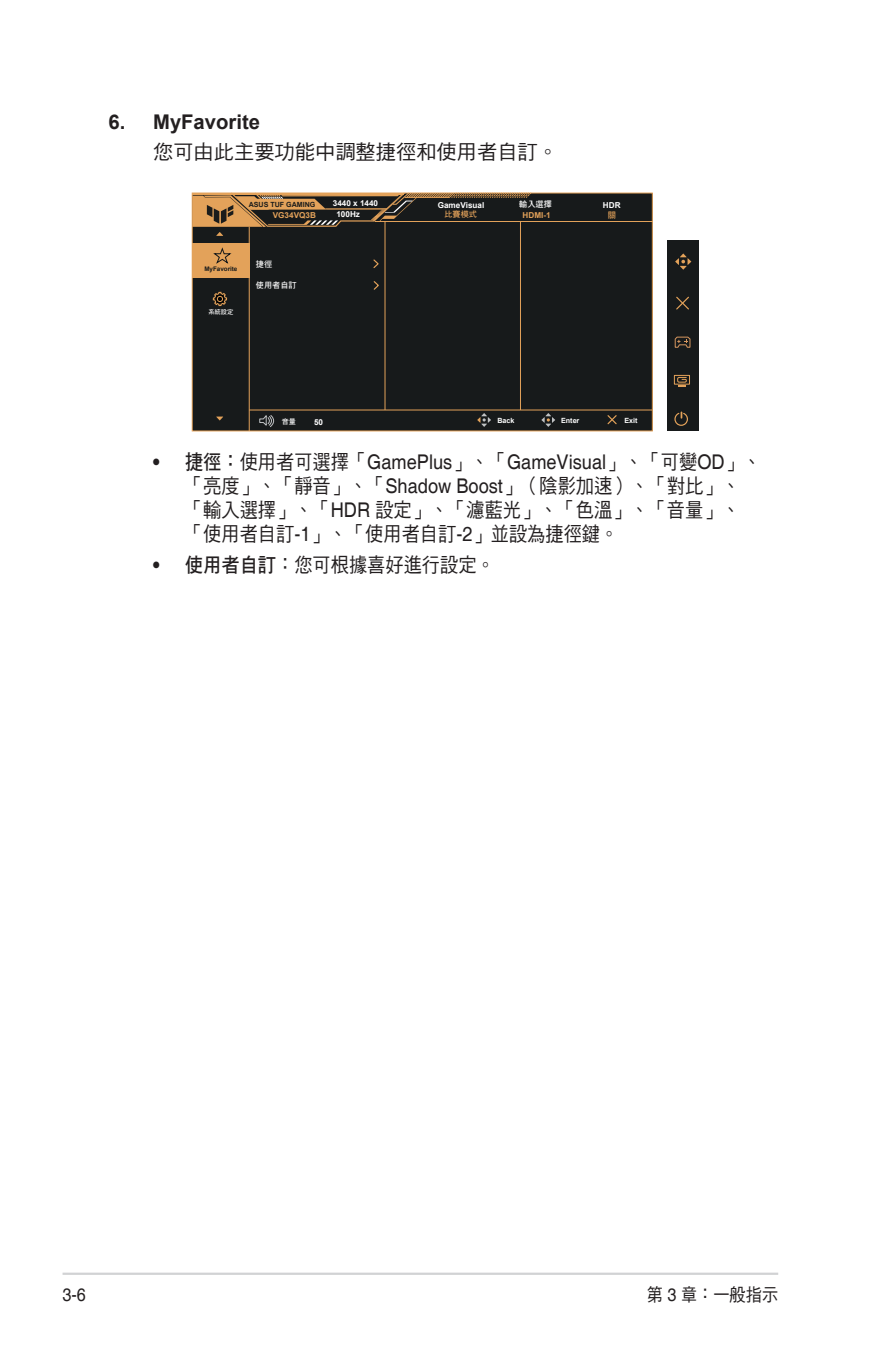
<style>
.page{position:relative;width:893px;height:1346px;background:#fff}
.page>*{position:absolute;margin:0;border:0;box-sizing:border-box;transform-origin:0 0}
.Body_Text_Indent{font:20.25px/24.3px "DF Hei Std W5";color:#231f20;scale:.9 1}
.Body_Text_Indent-2{font:20.25px "DF Hei Std W5";color:#231f20}
.OSD_Item{font:700 20.25px "Arial";color:#231f20}
.t1{font:18px "DF Hei Std W5";color:#231f20;scale:.9 1}
.t2{font:18px "Helvetica";color:#231f20;scale:.9 1}
.t3{font:700 8.1px "Arial";color:#fff}
.t4{font:700 8.1px "Arial";color:#e3a25a}
.t5{font:8.1px "DF Hei Std W7";color:#fff}
.t6{font:8.1px "DF Hei Std W7";color:#e3a25a}
.t7{font:700 7.2px "Arial";color:#fff}
.t8{font:7.2px "DF Hei Std W7";color:#fff}
.t9{font:700 6.98px "Arial";color:#1b1c1b}
.t10{font:700 6.3px "Arial";color:#171a1b}
.t11{font:6.3px "DF Hei Std W7";color:#fff}
.s1{font-family:"Helvetica";font-weight:700}
.s2{font-family:"DF Hei Std W7"}
.s3{font-family:"Helvetica"}
</style>
<div class="page">
<hr style="left:63px;top:1272px;width:715px;height:3px;background:#d1d2d4">
<div style="left:192px;top:193px;width:460px;height:238px;background:#171a1b"></div>
<hr style="left:249px;top:227px;width:1px;height:204px;background:#e3a25a">
<hr style="left:385px;top:221px;width:1px;height:189px;background:#e3a25a">
<hr style="left:520px;top:221px;width:1px;height:189px;background:#e3a25a">
<hr style="left:249px;top:410px;width:403px;height:1px;background:#e3a25a">
<hr style="left:375px;top:221px;width:277px;height:1px;background:#e3a25a">
<svg style="left:192px;top:192px;width:339px;height:44px"></svg>
<svg style="left:216px;top:416px;width:7px;height:4px"></svg>
<svg style="left:477px;top:413px;width:14px;height:14px"></svg>
<svg style="left:541px;top:413px;width:14px;height:14px"></svg>
<svg style="left:259px;top:415px;width:16px;height:12px"></svg>
<svg style="left:607px;top:415px;width:10px;height:10px"></svg>
<div style="left:667px;top:240px;width:31px;height:191px;background:#171a1b"></div>
<svg style="left:674px;top:336px;width:17px;height:12px"></svg>
<svg style="left:675px;top:253px;width:16px;height:17px"></svg>
<svg style="left:676px;top:296px;width:13px;height:14px"></svg>
<div style="left:674px;top:375px;width:16px;height:9px;border:1px solid #e3a25a"></div>
<svg style="left:677px;top:377px;width:10px;height:10px"></svg>
<svg style="left:674px;top:411px;width:14px;height:15px"></svg>
<svg style="left:213px;top:292px;width:14px;height:14px"></svg>
<div style="left:192px;top:244px;width:57px;height:34px;background:#e3a25a"></div>
<svg style="left:213px;top:247px;width:19px;height:17px"></svg>
<svg style="left:373px;top:281px;width:6px;height:9px"></svg>
<svg style="left:373px;top:259px;width:6px;height:9px"></svg>
<p class="OSD_Item" style="left:108px;top:109px;width:153px">6. MyFavorite</p>
<p class="Body_Text_Indent-2" style="left:153px;top:141px;width:407px">您可由此主要功能中調整捷徑和使用者自訂。</p>
<p class="t9" style="left:249px;top:200px;width:68px">ASUS TUF GAMING</p>
<p class="t3" style="left:333px;top:198px;width:47px">3440 x 1440</p>
<p class="t3" style="left:438px;top:199px;width:48px">GameVisual</p>
<p class="t5" style="left:519px;top:200px;width:34px">輸入選擇</p>
<p class="t3" style="left:603px;top:199px;width:19px">HDR</p>
<p class="t10" style="left:204px;top:264px;width:35px">MyFavorite</p>
<p class="t11" style="left:208px;top:308px;width:27px">系統設定</p>
<p class="t4" style="left:273px;top:210px;width:45px">VG34VQ3B</p>
<p class="t5" style="left:256px;top:259px;width:18px">捷徑</p>
<p class="t5" style="left:256px;top:280px;width:42px">使用者自訂</p>
<p class="t3" style="left:336px;top:209px;width:25px">100Hz</p>
<p class="t6" style="left:444px;top:209px;width:34px">比賽模式</p>
<p class="t4" style="left:522px;top:209px;width:30px">HDMI-1</p>
<p class="t6" style="left:608px;top:210px;width:10px">關</p>
<p class="t7" style="left:497px;top:415px;width:19px">Back</p>
<p class="t7" style="left:561px;top:415px;width:20px">Enter</p>
<p class="t7" style="left:624px;top:415px;width:15px">Exit</p>
<p class="t8" style="left:282px;top:418px;width:16px">音量</p>
<p class="t3" style="left:314px;top:416px;width:11px">50</p>
<p class="Body_Text_Indent" style="left:185px;top:449px;width:642px;text-indent:-32px"><span class="s1">•</span> <span class="s2">捷徑：</span>使用者可選擇「<span class="s3">GamePlus</span>」、「<span class="s3">GameVisual</span>」、「可變<span class="s3">OD</span>」、「亮度」、「靜音」、「<span class="s3">Shadow Boost</span>」（陰影加速）、「對比」、「輸入選擇」、「<span class="s3">HDR</span> 設定」、「濾藍光」、「色溫」、「音量」、「使用者自訂<span class="s3">-1</span>」、「使用者自訂<span class="s3">-2</span>」並設為捷徑鍵。</p>
<p class="Body_Text_Indent" style="left:153px;top:552px;width:381px"><span class="s1">•</span> <span class="s2">使用者自訂</span>：您可根據喜好進行設定。</p>
<p class="t2" style="left:63px;top:1284px;width:28px">3-6</p>
<p class="t1" style="left:647px;top:1284px;width:148px">第 <span class="s3">3</span> 章：一般指示</p>
</div>
